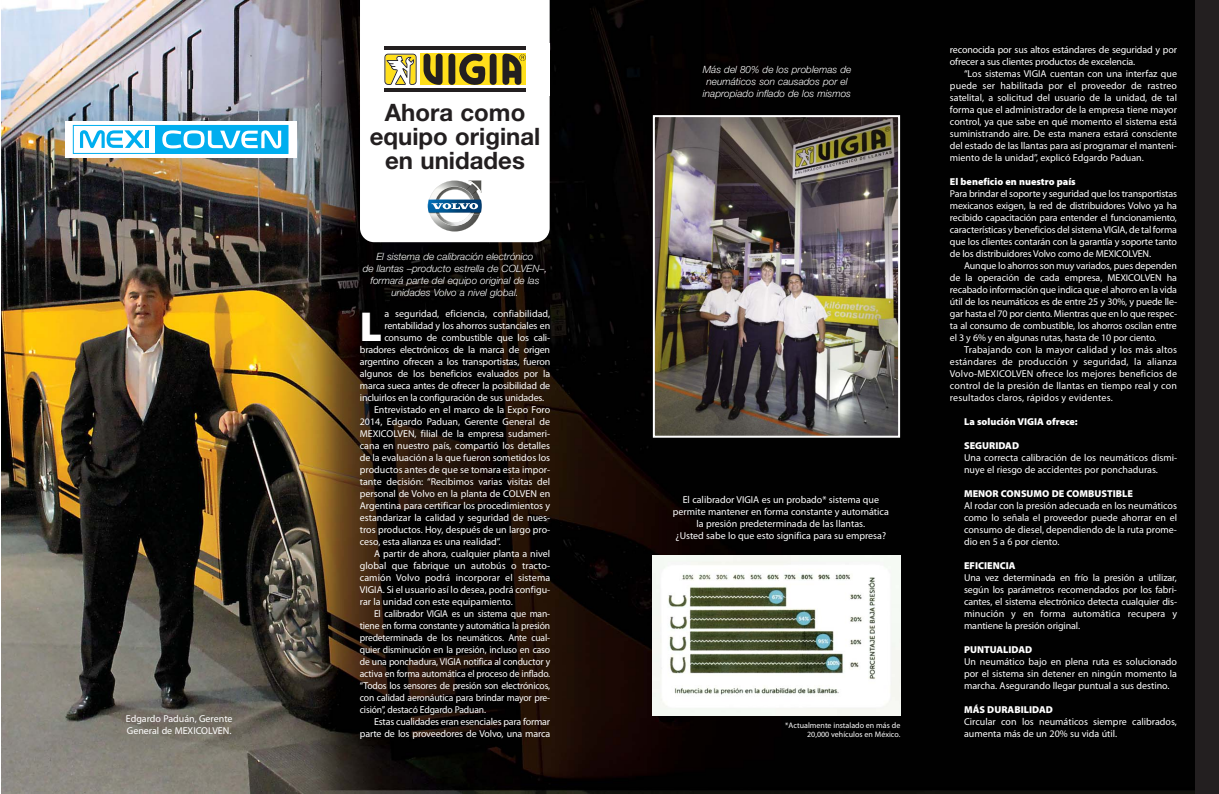
<style>
.page{position:relative;width:1219px;height:794px;background:#fff}
.page>*{position:absolute;margin:0;border:0;box-sizing:border-box;transform-origin:0 0}
.t1{font:900 42px "Myriad Pro";color:#fff}
.t2{font:700 24px/24px "Helvetica Neue LT Std";color:#231f20;text-align:center}
.t3{font:10px/12px "Myriad Pro";color:#fff;text-align:justify}
.t4{font:10px "Myriad Pro";color:#fff;scale:.96 1}
.t5{font:italic 300 10px/12px "Helvetica Neue LT Std";color:#fff;text-align:center}
.t6{font:900 10px "Myriad Pro";color:#fff}
.t7{font:8px/9.6px "Myriad Pro";color:#fff;text-align:right}
</style>
<div class="page">
<div style="left:1px;top:0;width:1218px;height:794px;background:linear-gradient(to bottom,#231f20,#231f20)"></div>
<img style="left:1px;top:0;width:1193px;height:794px">
<svg style="left:360px;top:0;width:190px;height:242px"></svg>
<svg style="left:428px;top:180px;width:54px;height:52px"></svg>
<div style="left:360px;top:43px;width:190px;height:53px;background:#fff"></div>
<svg style="left:420px;top:54px;width:4px;height:31px"></svg>
<hr style="left:384px;top:47px;width:142px;height:3px;background:#231f20">
<svg style="left:424px;top:53px;width:102px;height:32px"></svg>
<hr style="left:384px;top:88px;width:142px;height:4px;background:#231f20">
<svg style="left:384px;top:54px;width:33px;height:31px"></svg>
<div style="left:65px;top:121px;width:231px;height:37px;background:#fff"></div>
<div style="left:73px;top:125px;width:215px;height:29px;border:1px solid #00aeef"></div>
<div style="left:156px;top:125px;width:132px;height:29px;background:#00aeef"></div>
<svg style="left:162px;top:130px;width:119px;height:18px"></svg>
<hr style="left:146px;top:130px;width:3px;height:18px;background:#00aeef">
<svg style="left:80px;top:130px;width:64px;height:18px"></svg>
<img style="left:656px;top:118px;width:241px;height:317px">
<div style="left:653px;top:115px;width:247px;height:323px;border:2px solid #fff"></div>
<img style="left:652px;top:555px;width:248px;height:160px">
<p class="t3" style="left:126px;top:714px;width:108px">Edgardo Paduán, Gerente<br>General de MEXICOLVEN.</p>
<h2 class="t2" style="left:370px;top:103px;width:172px">Ahora como equipo original en unidades</h2>
<p class="t5" style="left:363px;top:252px;width:186px">El sistema de calibración electrónico<br>de llantas –producto estrella de COLVEN–, formará parte del equipo original de las unidades Volvo a nivel global.</p>
<h1 class="t1" style="left:360px;top:302px;width:24px">L</h1>
<p class="t3" style="left:384px;top:308px;width:167px">a seguridad, eficiencia, confiabilidad,</p>
<p class="t3" style="left:384px;top:320px;width:167px">rentabilidad y los ahorros sustanciales en</p>
<p class="t3" style="left:384px;top:332px;width:167px">consumo de combustible que los cali -</p>
<p class="t3" style="left:360px;top:344px;width:192px">bradores electrónicos de la marca de origen</p>
<p class="t3" style="left:360px;top:356px;width:192px">argentino ofrecen a los transportistas, fueron</p>
<p class="t3" style="left:360px;top:368px;width:192px">algunos de los beneficios evaluados por la</p>
<p class="t3" style="left:360px;top:380px;width:192px">marca sueca antes de ofrecer la posibili dad de</p>
<p class="t3" style="left:360px;top:392px;width:186px">incluirlos en la configuración de sus unidades.</p>
<p class="t3" style="left:374px;top:404px;width:178px">Entrevistado en el marco de la Expo Foro</p>
<p class="t3" style="left:360px;top:416px;width:192px">2014, Edgardo Paduan, Gerente General de</p>
<p class="t3" style="left:360px;top:428px;width:192px">MEXICOLVEN, filial de la empresa sudameri-</p>
<p class="t3" style="left:360px;top:440px;width:192px">cana en nuestro país, compartió los detalles</p>
<p class="t3" style="left:360px;top:452px;width:192px">de la evaluación a la que fueron sometidos los</p>
<p class="t3" style="left:360px;top:464px;width:192px">productos antes de que se tomara esta impor-</p>
<p class="t3" style="left:360px;top:476px;width:192px">tante decisión: “Recibimos varias visitas del</p>
<p class="t3" style="left:360px;top:488px;width:192px">personal de Volvo en la planta de COLVEN en</p>
<p class="t3" style="left:360px;top:500px;width:192px">Argentina para certificar los procedimientos y</p>
<p class="t3" style="left:360px;top:512px;width:192px">estandarizar la calidad y seguridad de nues -</p>
<p class="t3" style="left:360px;top:524px;width:192px">tros productos. Hoy, después de un largo pro-</p>
<p class="t3" style="left:360px;top:536px;width:143px">ceso, esta alianza es una realidad”.</p>
<p class="t3" style="left:374px;top:548px;width:178px">A partir de ahora, cualquier planta a nivel</p>
<p class="t3" style="left:360px;top:560px;width:192px">global que fabrique un autobús o tracto-</p>
<p class="t3" style="left:360px;top:572px;width:192px">camión Volvo podrá incorporar el sistema</p>
<p class="t3" style="left:360px;top:584px;width:192px">VIGIA. Si el usuario así lo desea, podrá configu -</p>
<p class="t3" style="left:360px;top:596px;width:155px">rar la unidad con este equipamiento.</p>
<p class="t4" style="left:374px;top:610px;width:185px">El calibrador VIGIA es un sistema que man -</p>
<p class="t4" style="left:360px;top:622px;width:200px">tiene en forma constante y automática la presión</p>
<p class="t4" style="left:360px;top:634px;width:200px">predeterminada de los neumáticos. Ante cual -</p>
<p class="t4" style="left:360px;top:646px;width:200px">quier disminución en la presión, incluso en caso</p>
<p class="t4" style="left:360px;top:658px;width:200px">de una ponchadura, VIGIA notifica al conductor y</p>
<p class="t4" style="left:360px;top:670px;width:200px">activa en forma automática el pro ceso de inflado.</p>
<p class="t4" style="left:360px;top:682px;width:200px">“Todos los sensores de presión son electrónicos,</p>
<p class="t4" style="left:360px;top:694px;width:200px">con calidad aero náu tica para brindar mayor pre-</p>
<p class="t4" style="left:360px;top:706px;width:133px">cisión”, destacó Edgardo Paduan.</p>
<p class="t3" style="left:374px;top:716px;width:178px">Estas cualidades eran esenciales para formar</p>
<p class="t3" style="left:360px;top:728px;width:192px">parte de los proveedores de Volvo, una marca</p>
<p class="t5" style="left:703px;top:64px;width:150px">Más del 80% de los problemas de neumáticos son causados por el inapropiado inflado de los mismos</p>
<p class="t3" style="left:673px;top:494px;width:218px;text-align:center">El calibrador VIGIA es un probado* sistema que permite mantener en forma constante y automática la presión predeterminada de las llantas.<br>¿Usted sabe lo que esto significa para su empresa?</p>
<p class="t7" style="left:785px;top:721px;width:117px">*Actualmente instalado en más de<br>20,000 vehículos en México.</p>
<p class="t3" style="left:950px;top:44px;width:229px">reconocida por sus altos estándares de seguridad y por ofrecer a sus clientes productos de excelencia.</p>
<p class="t3" style="left:950px;top:68px;width:229px;text-indent:14px">“Los sistemas VIGIA cuentan con una interfaz que puede ser habilitada por el proveedor de rastreo satelital, a solicitud del usuario de la unidad, de tal forma que el administrador de la empresa tiene mayor control, ya que sabe en qué momento el sistema está suministrando aire. De esta manera estará consciente del estado de las llantas para así programar el manteni - miento de la unidad”, explicó Edgardo Paduan.</p>
<p class="t6" style="left:950px;top:176px;width:127px">El beneficio en nuestro país</p>
<p class="t3" style="left:950px;top:188px;width:229px">Para brindar el soporte y seguridad que los transportistas mexicanos exigen, la red de distribuidores Volvo ya ha recibido capacitación para entender el funciona miento, características y beneficios del sistema VIGIA, de tal forma que los clientes contarán con la garantía y soporte tanto de los distribuidores Volvo como de MEXICOLVEN.</p>
<p class="t3" style="left:950px;top:260px;width:229px;text-indent:14px">Aunque lo ahorros son muy variados, pues dependen de la operación de cada empresa, MEXICOLVEN ha recabado información que indica que el ahorro en la vida útil de los neumáticos es de entre 25 y 30%, y puede lle&shy;gar hasta el 70 por ciento. Mientras que en lo que respec&shy;ta al consumo de combustible, los ahorros oscilan entre el 3 y 6% y en algunas rutas, hasta de 10 por ciento.</p>
<p class="t3" style="left:950px;top:344px;width:229px;text-indent:14px">Trabajando con la mayor calidad y los más altos estándares de producción y seguridad, la alianza Volvo-MEXICOLVEN ofrece los mejores beneficios de control de la presión de llantas en tiempo real y con resultados claros, rápidos y evidentes.</p>
<p class="t6" style="left:964px;top:416px;width:115px">La solución VIGIA ofrece:</p>
<p class="t6" style="left:964px;top:440px;width:57px">SEGURIDAD</p>
<p class="t3" style="left:964px;top:452px;width:215px">Una correcta calibración de los neumáticos dismi - nu ye el riesgo de accidentes por ponchaduras.</p>
<p class="t6" style="left:964px;top:488px;width:170px">MENOR CONSUMO DE COMBUSTIBLE</p>
<p class="t3" style="left:964px;top:500px;width:215px">Al rodar con la presión adecuada en los neumáticos como lo señala el proveedor puede ahorrar en el consu mo de diesel, dependiendo de la ruta prome&shy;dio en 5 a 6 por ciento.</p>
<p class="t6" style="left:964px;top:560px;width:53px">EFICIENCIA</p>
<p class="t3" style="left:964px;top:572px;width:215px">Una vez determinada en frío la presión a utilizar, según los parámetros recomendados por los fabri&shy;cantes, el sistema electrónico detecta cualquier dis&shy;minución y en forma automática recupera y mantiene la presión original.</p>
<p class="t6" style="left:964px;top:644px;width:70px">PUNTUALIDAD</p>
<p class="t3" style="left:964px;top:656px;width:214px">Un neumático bajo en plena ruta es solucionado por el sistema sin detener en ningún momento la marcha. Asegurando llegar puntual a sus destino.</p>
<p class="t6" style="left:964px;top:704px;width:90px">MÁS DURABILIDAD</p>
<p class="t3" style="left:964px;top:716px;width:214px">Circular con los neumáticos siempre calibrados, aumenta más de un 20% su vida útil.</p>
</div>
